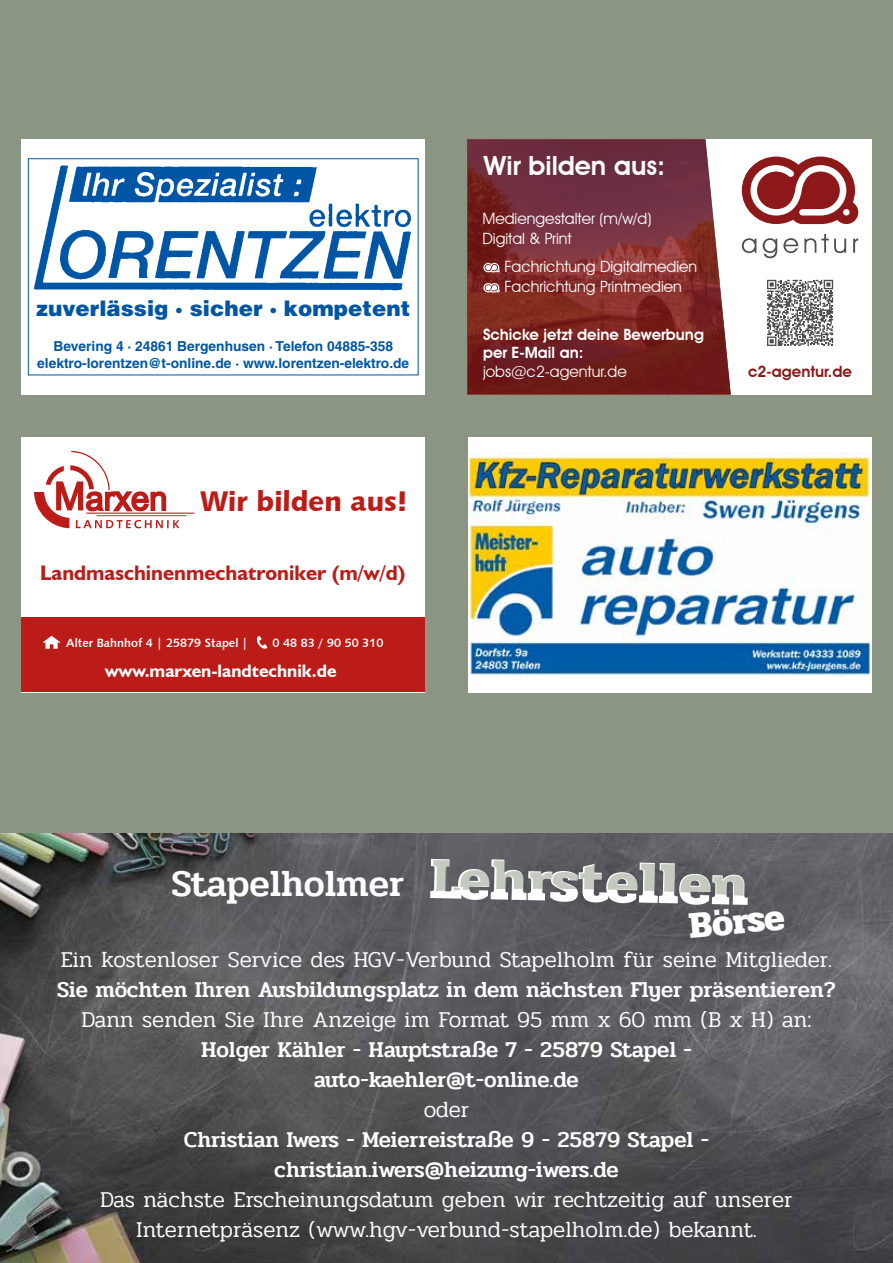
<style>
.page{position:relative;width:893px;height:1263px;background:#8b9584}
.page>*{position:absolute;margin:0;border:0;box-sizing:border-box;transform-origin:0 0}
.t1{font:700 60.3px "Pridi";color:#fff}
.t2{font:500 37.5px "Pridi";color:#fff}
.t3{font:700 37.5px "Pridi";color:#fff}
.t4{font:28.5px "Humanist 531 BT Black A";color:#bb1c18}
.t5{font:600 26.4px "Avant Garde IT Cby BT";color:#fff}
.t6{font:300 22.5px/30px "Pridi";color:#fff;text-align:center}
.t7{font:500 22.5px/30px "Pridi";color:#fff;text-align:center}
.t8{font:900 21.45px "Helvetica LT";color:#0056a4}
.t9{font:700 21px "Humanist 521 BT";color:#bb1c18}
.t10{font:700 18px "Humanist 521 BT";color:#fff}
.t11{font:15.6px/20.2px "Avant Garde IT Cby BT";color:#fff}
.t12{font:600 15.6px/18.6px "Avant Garde IT Cby BT";color:#fff}
.t13{font:600 15.6px "Avant Garde IT Cby BT";color:#8d181a}
.t14{font:700 13.8px/16.5px "Helvetica LT";color:#0056a4;text-align:center}
.t15{font:12px "Humanist 531 BT Bold A";color:#fff}
</style>
<div class="page">
<img style="left:0;top:833px;width:893px;height:430px">
<svg style="left:433px;top:860px;width:311px;height:36px;background:#626365"></svg>
<div style="left:21px;top:139px;width:404px;height:255px;background:#fff"></div>
<img style="left:34px;top:165px;width:377px;height:126px">
<div style="left:28px;top:158px;width:391px;height:217px;border:1px solid #0056a4"></div>
<div style="left:468px;top:139px;width:404px;height:255px;background:#fff"></div>
<svg style="left:468px;top:139px;width:263px;height:255px;background:#7d3337"></svg>
<svg style="left:742px;top:157px;width:116px;height:67px"></svg>
<svg style="left:742px;top:238px;width:14px;height:15px"></svg>
<svg style="left:763px;top:238px;width:14px;height:20px"></svg>
<svg style="left:783px;top:238px;width:15px;height:15px"></svg>
<svg style="left:804px;top:234px;width:42px;height:19px"></svg>
<svg style="left:853px;top:238px;width:5px;height:15px"></svg>
<svg style="left:483px;top:263px;width:17px;height:9px"></svg>
<svg style="left:483px;top:283px;width:17px;height:9px"></svg>
<svg style="left:767px;top:280px;width:66px;height:66px"></svg>
<div style="left:468px;top:437px;width:404px;height:255px;background:#fff"></div>
<img style="left:468px;top:453px;width:403px;height:223px">
<div style="left:21px;top:437px;width:404px;height:255px;background:#fff"></div>
<hr style="left:86px;top:513px;width:108px;height:1px;background:#bb1c18">
<svg style="left:34px;top:451px;width:153px;height:77px"></svg>
<div style="left:21px;top:617px;width:404px;height:75px;background:#bb1c18"></div>
<svg style="left:43px;top:636px;width:17px;height:13px"></svg>
<svg style="left:256px;top:636px;width:11px;height:13px"></svg>
<p class="t8" style="left:36px;top:294px;width:375px">zuverlässig · sicher · kompetent</p>
<p class="t14" style="left:37px;top:338px;width:373px">Bevering 4 · 24861 Bergenhusen · Telefon 04885-358 elektro-lorentzen@t-online.de · www.lorentzen-elektro.de</p>
<p class="t4" style="left:200px;top:483px;width:209px">Wir bilden aus!</p>
<p class="t9" style="left:40px;top:559px;width:367px">Landmaschinenmechatroniker (m/w/d)</p>
<p class="t15" style="left:66px;top:635px;width:183px">Alter Bahnhof 4 | 25879 Stapel |</p>
<p class="t15" style="left:272px;top:635px;width:112px">0 48 83 / 90 50 310</p>
<p class="t10" style="left:105px;top:660px;width:233px">www.marxen-landtechnik.de</p>
<p class="t5" style="left:484px;top:150px;width:183px">Wir bilden aus:</p>
<p class="t11" style="left:482px;top:208px;width:170px">Mediengestalter (m/w/d)<br>Digital &amp; Print</p>
<p class="t11" style="left:504px;top:256px;width:194px">Fachrichtung Digitalmedien<br>Fachrichtung Printmedien</p>
<p class="t12" style="left:483px;top:325px;width:223px">Schicke jetzt deine Bewerbung per E-Mail an:</p>
<p class="t11" style="left:483px;top:361px;width:145px">jobs@c2-agentur.de</p>
<p class="t13" style="left:748px;top:362px;width:105px">c2-agentur.de</p>
<h2 class="t2" style="left:171px;top:857px;width:234px">Stapelholmer</h2>
<h1 class="t1" style="left:430px;top:833px;width:320px;rotate:1deg">Lehrstellen</h1>
<h2 class="t3" style="left:687px;top:897px;width:97px;rotate:-5deg">Börse</h2>
<p class="t6" style="left:61px;top:945px;width:773px">Ein kostenloser Service des HGV-Verbund Stapelholm für seine Mitglieder.</p>
<p class="t7" style="left:57px;top:974px;width:780px">Sie möchten Ihren Ausbildungsplatz in dem nächsten Flyer präsentieren?</p>
<p class="t6" style="left:81px;top:1005px;width:732px">Dann senden Sie Ihre Anzeige im Format 95 mm x 60 mm (B x H) an:</p>
<p class="t7" style="left:201px;top:1034px;width:492px">Holger Kähler - Hauptstraße 7 - 25879 Stapel - auto-kaehler@t-online.de</p>
<p class="t6" style="left:424px;top:1095px;width:47px">oder</p>
<p class="t7" style="left:184px;top:1124px;width:527px">Christian Iwers - Meierreistraße 9 - 25879 Stapel - christian.iwers@heizung-iwers.de</p>
<p class="t6" style="left:100px;top:1185px;width:694px">Das nächste Erscheinungsdatum geben wir rechtzeitig auf unserer<br>Internetpräsenz (www.hgv-verbund-stapelholm.de) bekannt.</p>
</div>
